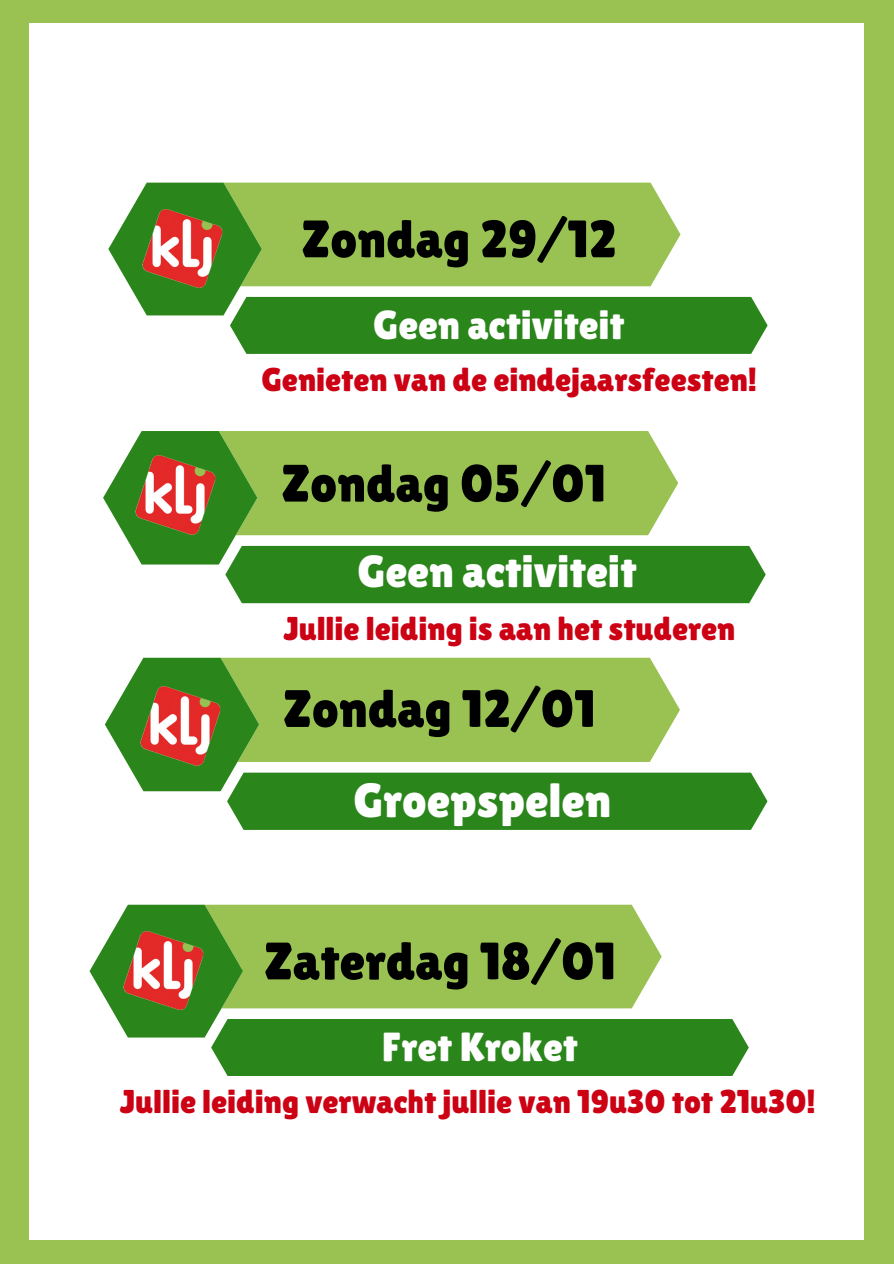
<style>
.page{position:relative;width:894px;height:1264px;background:#fff}
.page>*{position:absolute;margin:0;border:0;box-sizing:border-box;transform-origin:0 0}
.t1{font:52.5px "Lilita One";color:#000}
.t2{font:48px "Lilita One";color:#fff}
.t3{font:45px "Lilita One";color:#fff}
.t4{font:40.5px "Lilita One";color:#fff}
.t5{font:33px "Lilita One";color:#cc0114}
</style>
<div class="page">
<div style="left:0;top:0;width:893px;height:1263px;background:#99c252"></div>
<div style="left:30px;top:23px;width:833px;height:1216px;background:#fff"></div>
<svg style="left:108px;top:183px;width:659px;height:171px"></svg>
<svg style="left:103px;top:431px;width:662px;height:172px"></svg>
<svg style="left:105px;top:657px;width:662px;height:173px"></svg>
<img style="left:136px;top:206px;width:87px;height:92px">
<img style="left:129px;top:453px;width:87px;height:92px">
<img style="left:134px;top:684px;width:87px;height:92px">
<svg style="left:89px;top:904px;width:659px;height:171px"></svg>
<img style="left:117px;top:928px;width:87px;height:92px">
<h2 class="t1" style="left:300px;top:209px;width:317px">Zondag 29/12</h2>
<p class="t4" style="left:373px;top:302px;width:253px">Geen activiteit</p>
<p class="t5" style="left:261px;top:361px;width:497px">Genieten van de eindejaarsfeesten!</p>
<h1 class="t1" style="left:280px;top:453px;width:327px">Zondag 05/01</h1>
<p class="t3" style="left:357px;top:545px;width:281px">Geen activiteit</p>
<p class="t5" style="left:283px;top:609px;width:453px">Jullie leiding is aan het studeren</p>
<p class="t1" style="left:282px;top:678px;width:314px">Zondag 12/01</p>
<h1 class="t2" style="left:353px;top:772px;width:259px">Groepspelen</h1>
<h1 class="t1" style="left:263px;top:930px;width:354px">Zaterdag 18/01</h1>
<p class="t4" style="left:382px;top:1023px;width:197px">Fret Kroket</p>
<h1 class="t5" style="left:120px;top:1082px;width:697px">Jullie leiding verwacht jullie van 19u30 tot 21u30!</h1>
</div>
